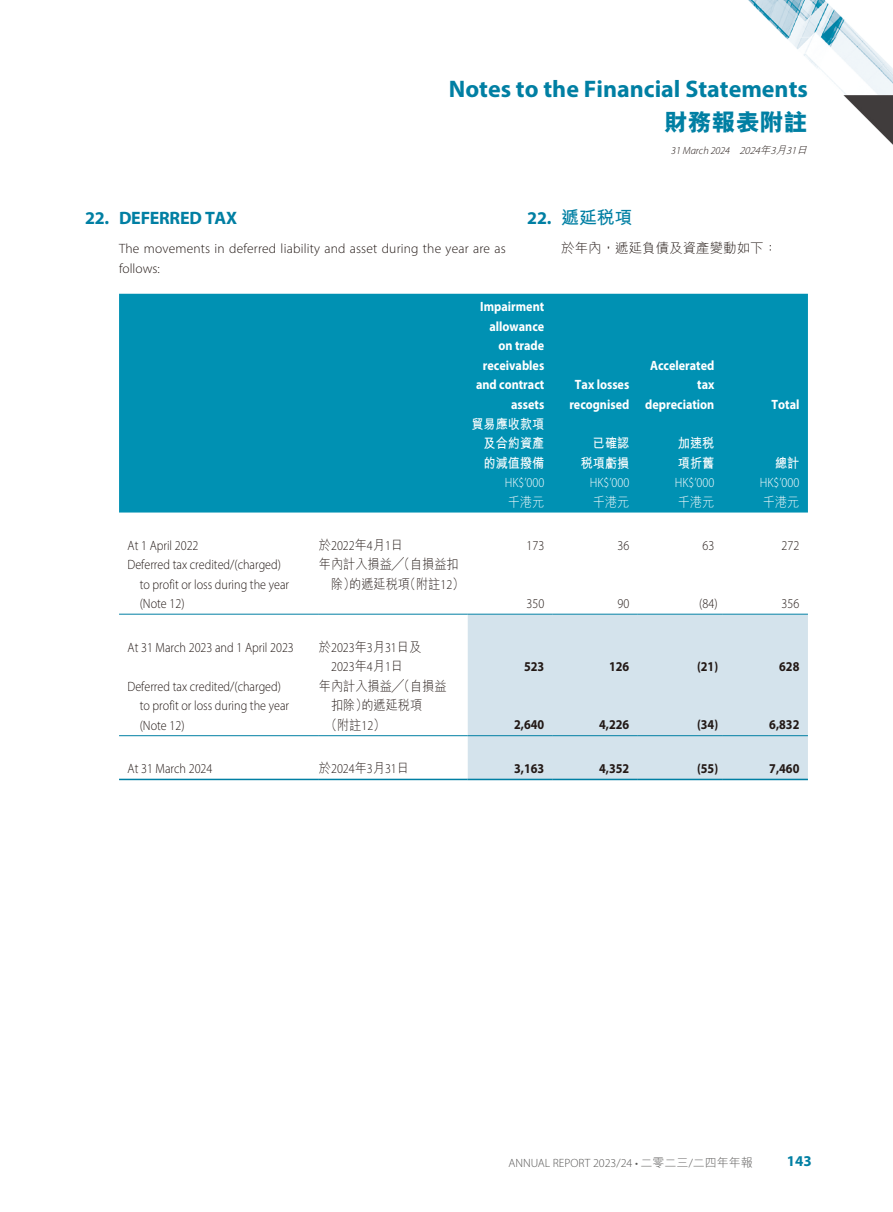
<style>
.page{position:relative;width:893px;height:1212px;background:#fff}
.page>*{position:absolute;margin:0;border:0;box-sizing:border-box;transform-origin:0 0}
.t1{font:700 24px "Myriad Pro";color:#007fa3}
.t2{font:800 24px "M Hei HK";color:#007fa3}
.t3{font:700 18px "Myriad Pro";letter-spacing:-.015em;color:#007fa3}
.t4{font:700 18px "M Hei HK";color:#007fa3}
.t5{font:700 15px "Myriad Pro";color:#007fa3}
.t6{font:300 13.5px/19.5px "Myriad Pro";color:#231916;scale:.9 1}
.t7{font:700 13.5px/19.5px "Myriad Pro";color:#fff;text-align:right;scale:.9 1}
.t8{font:300 13.5px/19.5px "Myriad Pro";color:#231916}
.t9{font:700 13.5px "Myriad Pro";color:#231916;scale:.9 1}
.t10{font:300 13.5px/19.5px "M Hei HK";color:#231916;scale:.9 1}
.t11{font:700 13.5px/19.5px "M Hei HK";color:#fff;text-align:justify;scale:.9 1}
.t12{font:300 13.5px "Myriad Pro";color:#fff;scale:.9 1}
.t13{font:300 13.5px "M Hei HK";color:#231916}
.t14{font:300 13.5px "M Hei HK";color:#fff;scale:.9 1}
.t15{font:300 12px "Myriad Pro";color:#595857}
.t16{font:italic 300 10.5px "Myriad Pro";color:#231916}
.s1{font-style:inherit}
.s2{font-family:"M Hei HK"}
.s3{font-family:"Myriad Pro"}
</style>
<div class="page">
<img style="left:748px;top:0;width:145px;height:96px">
<img style="left:844px;top:96px;width:49px;height:49px">
<div style="left:119px;top:294px;width:689px;height:218px;background:#0091b3"></div>
<div style="left:468px;top:615px;width:340px;height:164px;background:#d4e3ec"></div>
<hr style="left:119px;top:614px;width:200px;height:1px;background:#007fa3">
<hr style="left:319px;top:614px;width:149px;height:1px;background:#007fa3">
<hr style="left:468px;top:614px;width:85px;height:1px;background:#007fa3">
<hr style="left:553px;top:614px;width:85px;height:1px;background:#007fa3">
<hr style="left:638px;top:614px;width:85px;height:1px;background:#007fa3">
<hr style="left:723px;top:614px;width:85px;height:1px;background:#007fa3">
<hr style="left:119px;top:735px;width:200px;height:1px;background:#007fa3">
<hr style="left:319px;top:735px;width:149px;height:1px;background:#007fa3">
<hr style="left:468px;top:735px;width:85px;height:1px;background:#007fa3">
<hr style="left:553px;top:735px;width:85px;height:1px;background:#007fa3">
<hr style="left:638px;top:735px;width:85px;height:1px;background:#007fa3">
<hr style="left:723px;top:735px;width:85px;height:1px;background:#007fa3">
<hr style="left:119px;top:779px;width:200px;height:1px;background:#007fa3">
<hr style="left:319px;top:779px;width:149px;height:1px;background:#007fa3">
<hr style="left:468px;top:779px;width:85px;height:1px;background:#007fa3">
<hr style="left:553px;top:779px;width:85px;height:1px;background:#007fa3">
<hr style="left:638px;top:779px;width:85px;height:1px;background:#007fa3">
<hr style="left:723px;top:779px;width:85px;height:1px;background:#007fa3">
<h1 class="t1" style="left:449px;top:73px;width:361px">Notes to the Financial Statements</h1>
<h1 class="t2" style="left:664px;top:110px;width:145px">財務報表附註</h1>
<p class="t16" style="left:671px;top:144px;width:140px">31 March 2024 <span class="s1">2024</span><span class="s2">年</span><span class="s1">3</span><span class="s2">月</span><span class="s1">31</span><span class="s2">日</span></p>
<h2 class="t4" style="left:527px;top:205px;width:107px"><span class="s3">22.</span> 遞延稅項</h2>
<p class="t13" style="left:561px;top:241px;width:218px">於年內，遞延負債及資產變動如下：</p>
<h2 class="t3" style="left:85px;top:207px;width:154px">22. DEFERRED TAX</h2>
<p class="t8" style="left:119px;top:239px;width:388px">The movements in deferred liability and asset during the year are as follows:</p>
<p class="t7" style="left:476px;top:296px;width:77px">Impairment allowance on trade receivables and contract assets</p>
<p class="t7" style="left:645px;top:355px;width:78px">Accelerated tax depreciation</p>
<p class="t7" style="left:569px;top:374px;width:68px;text-align:center">Tax losses recognised</p>
<p class="t7" style="left:771px;top:394px;width:32px">Total</p>
<p class="t11" style="left:484px;top:413px;width:69px;text-indent:-12px">貿易應收款項及合約資產的減值撥備</p>
<p class="t11" style="left:581px;top:432px;width:55px;text-align:right">已確認稅項虧損</p>
<p class="t11" style="left:678px;top:432px;width:42px">加速稅項折舊</p>
<p class="t11" style="left:775px;top:452px;width:28px">總計</p>
<p class="t12" style="left:505px;top:474px;width:45px">HK$’000</p>
<p class="t12" style="left:590px;top:474px;width:45px">HK$’000</p>
<p class="t12" style="left:675px;top:474px;width:45px">HK$’000</p>
<p class="t12" style="left:760px;top:474px;width:45px">HK$’000</p>
<p class="t14" style="left:508px;top:495px;width:42px">千港元</p>
<p class="t14" style="left:593px;top:495px;width:42px">千港元</p>
<p class="t14" style="left:678px;top:495px;width:42px">千港元</p>
<p class="t14" style="left:763px;top:495px;width:42px">千港元</p>
<p class="t6" style="left:128px;top:535px;width:80px">At 1 April 2022</p>
<p class="t6" style="left:319px;top:535px;width:95px"><span class="s2">於</span>2022<span class="s2">年</span>4<span class="s2">月</span>1<span class="s2">日</span></p>
<p class="t6" style="left:526px;top:535px;width:21px">173</p>
<p class="t6" style="left:617px;top:535px;width:15px">36</p>
<p class="t6" style="left:702px;top:535px;width:15px">63</p>
<p class="t6" style="left:782px;top:535px;width:21px">272</p>
<p class="t6" style="left:140px;top:555px;width:167px;text-indent:-12px">Deferred tax credited/(charged) to profit or loss during the year (Note 12)</p>
<p class="t10" style="left:331px;top:554px;width:150px;text-indent:-12px">年內計入損益╱（自損益扣除）的遞延稅項（附註<span class="s3">12</span>）</p>
<p class="t6" style="left:526px;top:594px;width:21px">350</p>
<p class="t6" style="left:617px;top:594px;width:15px">90</p>
<p class="t6" style="left:699px;top:594px;width:22px">(84)</p>
<p class="t6" style="left:782px;top:594px;width:21px">356</p>
<p class="t6" style="left:128px;top:637px;width:186px">At 31 March 2023 and 1 April 2023</p>
<p class="t6" style="left:319px;top:637px;width:115px;text-align:center"><span class="s2">於</span>2023<span class="s2">年</span>3<span class="s2">月</span>31<span class="s2">日及<br></span>2023<span class="s2">年</span>4<span class="s2">月</span>1<span class="s2">日</span></p>
<p class="t9" style="left:524px;top:657px;width:24px">523</p>
<p class="t9" style="left:609px;top:657px;width:24px">126</p>
<p class="t9" style="left:697px;top:657px;width:25px">(21)</p>
<p class="t9" style="left:779px;top:657px;width:24px">628</p>
<p class="t6" style="left:140px;top:676px;width:167px;text-indent:-12px">Deferred tax credited/(charged) to profit or loss during the year (Note 12)</p>
<p class="t10" style="left:319px;top:676px;width:143px">年內計入損益╱（自損益</p>
<p class="t10" style="left:331px;top:695px;width:103px">扣除）的遞延稅項</p>
<p class="t10" style="left:325px;top:715px;width:69px">（附註<span class="s3">12</span>）</p>
<p class="t9" style="left:514px;top:716px;width:35px">2,640</p>
<p class="t9" style="left:599px;top:716px;width:35px">4,226</p>
<p class="t9" style="left:697px;top:716px;width:25px">(34)</p>
<p class="t9" style="left:769px;top:716px;width:35px">6,832</p>
<p class="t6" style="left:128px;top:759px;width:96px">At 31 March 2024</p>
<p class="t6" style="left:319px;top:759px;width:102px"><span class="s2">於</span>2024<span class="s2">年</span>3<span class="s2">月</span>31<span class="s2">日</span></p>
<p class="t9" style="left:514px;top:759px;width:35px">3,163</p>
<p class="t9" style="left:599px;top:759px;width:35px">4,352</p>
<p class="t9" style="left:697px;top:759px;width:25px">(55)</p>
<p class="t9" style="left:769px;top:759px;width:35px">7,460</p>
<p class="t15" style="left:508px;top:1155px;width:246px">ANNUAL REPORT 2023/24 • <span class="s2">二零二三</span>/<span class="s2">二四年年報</span></p>
<p class="t5" style="left:787px;top:1151px;width:26px">143</p>
</div>
